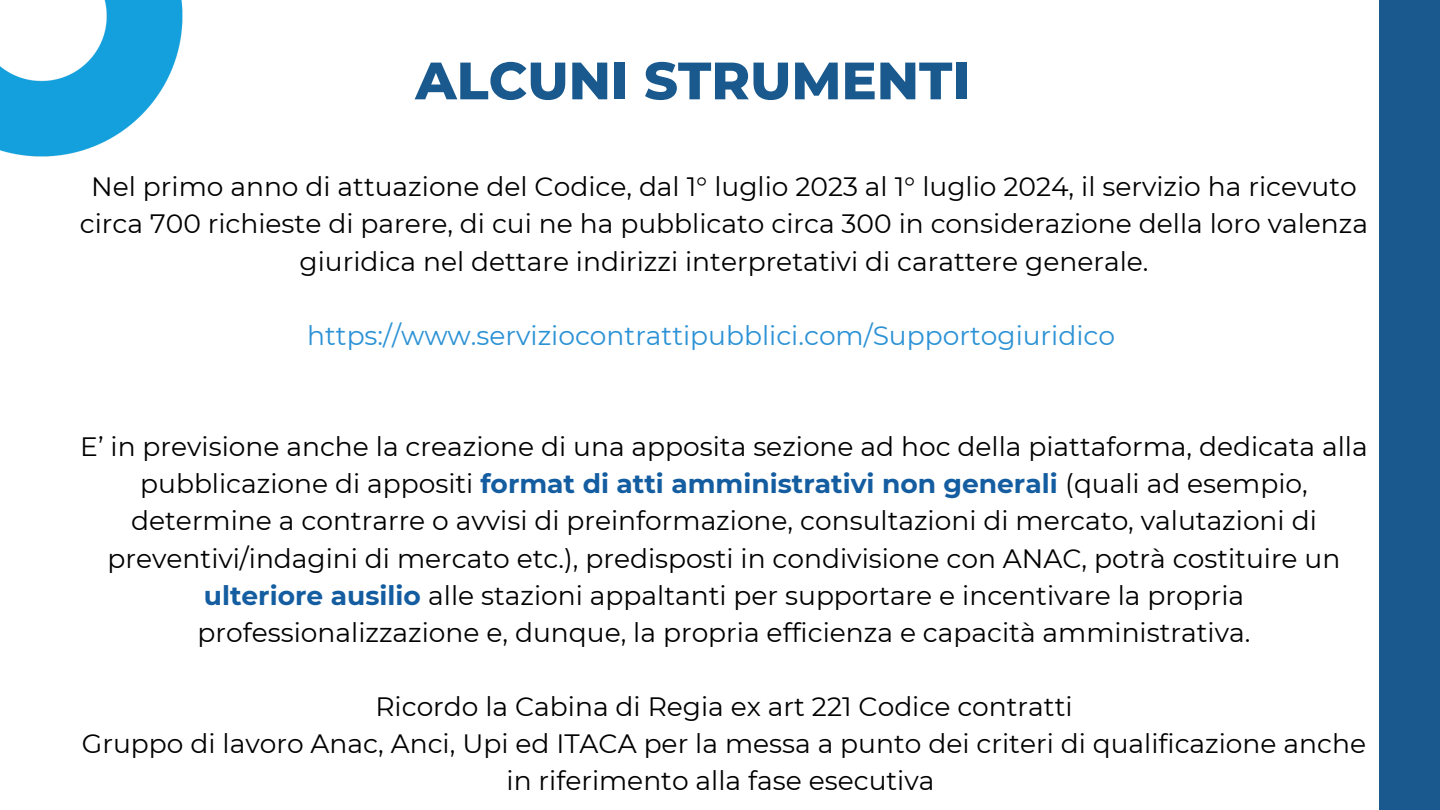
<style>
.page{position:relative;width:1440px;height:810px;background:#fff}
.page>*{position:absolute;margin:0;border:0;box-sizing:border-box;transform-origin:0 0}
.t1{font:800 52.5px "Montserrat";color:#19598d}
.t2{font:26.55px/37.2px "Montserrat";color:#000;text-align:center}
.t3{font:26.55px "Montserrat";color:#2c92d5}
.s1{font-weight:700;color:#145da0}
</style>
<div class="page">
<img style="left:0;top:0;width:183px;height:157px">
<div style="left:1380px;top:0;width:60px;height:810px;background:#19598d"></div>
<p class="t1" style="left:415px;top:49px;width:556px">ALCUNI STRUMENTI</p>
<p class="t2" style="left:80px;top:168px;width:1290px">Nel primo anno di attuazione del Codice, dal 1° luglio 2023 al 1° luglio 2024, il servizio ha ricevuto circa 700 richieste di parere, di cui ne ha pubblicato circa 300 in considerazione della loro valenza giuridica nel dettare indirizzi interpretativi di carattere generale.</p>
<p class="t3" style="left:307px;top:319px;width:809px">https://www.serviziocontrattipubblici.com/Supportogiuridico</p>
<h1 class="t2" style="left:80px;top:428px;width:1289px">E’ in previsione anche la creazione di una apposita sezione ad hoc della piattaforma, dedicata alla pubblicazione di appositi <span class="s1">format di atti amministrativi non generali</span> (quali ad esempio, determine a contrarre o avvisi di preinformazione, consultazioni di mercato, valutazioni di preventivi/indagini di mercato etc.), predisposti in condivisione con ANAC, potrà costituire un <span class="s1">ulteriore ausilio</span> alle stazioni appaltanti per supportare e incentivare la propria professionalizzazione e, dunque, la propria efficienza e capacità amministrativa.</h1>
<p class="t2" style="left:375px;top:688px;width:699px">Ricordo la Cabina di Regia ex art 221 Codice contratti</p>
<p class="t2" style="left:82px;top:725px;width:1286px">Gruppo di lavoro Anac, Anci, Upi ed ITACA per la messa a punto dei criteri di qualificazione anche in riferimento alla fase esecutiva</p>
</div>
